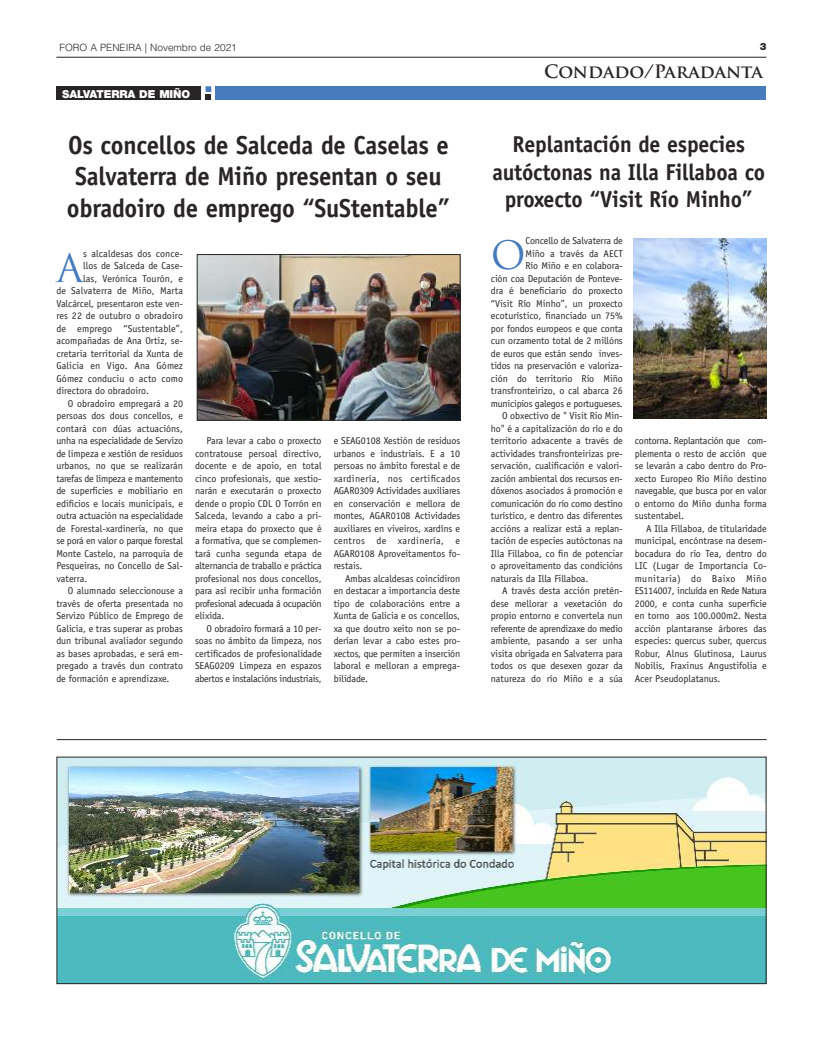
<style>
.page{position:relative;width:823px;height:1049px;background:#fff}
.page>*{position:absolute;margin:0;border:0;box-sizing:border-box;transform-origin:0 0}
.t1{font:38.2px "Trajan Pro";color:#477bbd}
.t2{font:700 26px/31.2px "Officina Sans Std";letter-spacing:-.01em;color:#272526;text-align:center;scale:.95 1}
.t3{font:700 23px/27.6px "Officina Sans Std";letter-spacing:-.01em;color:#272526;text-align:center;scale:.95 1}
.t4{font:700 18px "Trajan Pro";color:#272526}
.t5{font:900 11px "Helvetica Neue LT";letter-spacing:-.01em;color:#fff}
.t6{font:10px/12.5px "Officina Sans Std";letter-spacing:-.005em;color:#272526;text-align:justify}
.t7{font:10px "Officina Sans Std";letter-spacing:-.025em;color:#272526}
.t8{font:300 10px "Helvetica LT Std";color:#272526}
.t9{font:900 10px "Helvetica Neue LT";color:#272526}
</style>
<div class="page">
<hr style="left:56px;top:57px;width:710px;height:1px;background:#272526">
<div style="left:57px;top:86px;width:144px;height:13px;background:#272526"></div>
<div style="left:215px;top:86px;width:551px;height:13px;background:#477bbd"></div>
<svg style="left:205px;top:86px;width:6px;height:13px"></svg>
<hr style="left:57px;top:739px;width:709px;height:1px;background:#272526">
<img style="left:59px;top:759px;width:704px;height:223px">
<div style="left:57px;top:757px;width:708px;height:227px;border:1px solid #272526"></div>
<img style="left:633px;top:238px;width:132px;height:180px">
<img style="left:199px;top:256px;width:259px;height:162px">
<div style="left:197px;top:254px;width:263px;height:166px;border:1px solid #272526"></div>
<p class="t8" style="left:59px;top:43px;width:179px">FORO A PENEIRA | Novembro de 2021</p>
<p class="t9" style="left:759px;top:41px;width:8px">3</p>
<h3 class="t4" style="left:544px;top:64px;width:220px">Condado/Paradanta</h3>
<p class="t5" style="left:62px;top:88px;width:129px">SALVATERRA DE MIÑO</p>
<h2 class="t2" style="left:67px;top:132px;width:405px">Os concellos de Salceda de Caselas e<br>Salvaterra de Miño presentan o seu obradoiro de emprego “SuStentable”</h2>
<h1 class="t1" style="left:56px;top:253px;width:28px">A</h1>
<p class="t6" style="left:83px;top:248px;width:101px">s alcaldesas dos conce-</p>
<p class="t6" style="left:83px;top:260px;width:101px">llos de Salceda de Case-</p>
<p class="t6" style="left:83px;top:273px;width:101px">las, Verónica Tourón, e</p>
<p class="t6" style="left:56px;top:285px;width:128px">de Salvaterra de Miño, Marta</p>
<p class="t6" style="left:56px;top:298px;width:128px">Valcárcel, presentaron este ven-</p>
<p class="t6" style="left:56px;top:310px;width:128px">res 22 de outubro o obradoiro</p>
<p class="t6" style="left:56px;top:323px;width:128px">de emprego “Sustentable”,</p>
<p class="t6" style="left:56px;top:335px;width:128px">acompañadas de Ana Ortiz, se-</p>
<p class="t6" style="left:56px;top:348px;width:128px">cretaria territorial da Xunta de</p>
<p class="t6" style="left:56px;top:360px;width:128px">Galicia en Vigo. Ana Gómez</p>
<p class="t6" style="left:56px;top:373px;width:128px">Gómez conduciu o acto como</p>
<p class="t6" style="left:56px;top:385px;width:94px">directora do obradoiro.</p>
<p class="t6" style="left:68px;top:398px;width:117px">O obradoiro empregará a 20</p>
<p class="t6" style="left:56px;top:410px;width:128px">persoas dos dous concellos, e</p>
<p class="t6" style="left:56px;top:423px;width:128px">contará con dúas actuacións,</p>
<p class="t6" style="left:56px;top:435px;width:128px">unha na especialidade de Servizo</p>
<p class="t6" style="left:56px;top:448px;width:128px">de limpeza e xestión de residuos</p>
<p class="t6" style="left:56px;top:460px;width:128px">urbanos, no que se realizarán</p>
<p class="t7" style="left:56px;top:475px;width:128px">tarefas de limpeza e mantemento</p>
<p class="t6" style="left:56px;top:485px;width:128px">de superficies e mobiliario en</p>
<p class="t6" style="left:56px;top:498px;width:128px">edificios e locais municipais, e</p>
<p class="t6" style="left:56px;top:510px;width:128px">outra actuación na especialidade</p>
<p class="t6" style="left:56px;top:523px;width:128px">de Forestal-xardinería, no que</p>
<p class="t7" style="left:56px;top:537px;width:128px">se porá en valor o parque forestal</p>
<p class="t6" style="left:56px;top:548px;width:128px">Monte Castelo, na parroquia de</p>
<p class="t6" style="left:56px;top:560px;width:128px">Pesqueiras, no Concello de Sal-</p>
<p class="t6" style="left:56px;top:573px;width:32px">vaterra.</p>
<p class="t6" style="left:68px;top:585px;width:117px">O alumnado seleccionouse a</p>
<p class="t6" style="left:56px;top:598px;width:128px">través de oferta presentada no</p>
<p class="t6" style="left:56px;top:610px;width:128px">Servizo Público de Emprego de</p>
<p class="t6" style="left:56px;top:623px;width:128px">Galicia, e tras superar as probas</p>
<p class="t6" style="left:56px;top:635px;width:128px">dun tribunal avaliador segundo</p>
<p class="t6" style="left:56px;top:648px;width:128px">as bases aprobadas, e será em-</p>
<p class="t6" style="left:56px;top:660px;width:128px">pregado a través dun contrato</p>
<p class="t6" style="left:56px;top:673px;width:115px">de formación e aprendizaxe.</p>
<p class="t6" style="left:195px;top:435px;width:128px;text-indent:11px">Para levar a cabo o proxecto contratouse persoal directivo, docente e de apoio, en total cinco profesionais, que xestio&shy;narán e executarán o proxecto dende o propio CDL O Torrón en Salceda, levando a cabo a pri&shy;meira etapa do proxecto que é a formativa, que se complemen&shy;tará cunha segunda etapa de alternancia de traballo e práctica profesional nos dous concellos, para así recibir unha formación profesional adecuada á ocupación elixida.</p>
<p class="t6" style="left:195px;top:623px;width:128px;text-indent:11px">O obradoiro formará a 10 per&shy;soas no ámbito da limpeza, nos certificados de profesionalidade SEAG0209 Limpeza en espazos abertos e instalacións industriais,</p>
<p class="t6" style="left:333px;top:435px;width:128px">e SEAG0108 Xestión de residuos urbanos e industriais. E a 10 persoas no ámbito forestal e de xardinería, nos certificados AGAR0309 Actividades auxiliares en conservación e mellora de montes, AGAR0108 Actividades auxiliares en viveiros, xardíns e centros de xardinería, e AGAR0108 Aproveitamentos fo&shy;restais.</p>
<p class="t6" style="left:333px;top:573px;width:128px;text-indent:11px">Ambas alcaldesas coincidiron en destacar a importancia deste tipo de colaboracións entre a Xunta de Galicia e os concellos, xa que doutro xeito non se po&shy;derían levar a cabo estes pro&shy;xectos, que permiten a inserción laboral e melloran a emprega&shy;bilidade.</p>
<h3 class="t3" style="left:492px;top:132px;width:288px">Replantación de especies autóctonas na Illa Fillaboa co proxecto “Visit Río Minho”</h3>
<h1 class="t1" style="left:490px;top:241px;width:36px">O</h1>
<p class="t6" style="left:525px;top:235px;width:99px">Concello de Salvaterra de</p>
<p class="t6" style="left:525px;top:248px;width:99px">Miño a través da AECT</p>
<p class="t6" style="left:525px;top:260px;width:99px">Río Miño e en colabora-</p>
<p class="t6" style="left:490px;top:273px;width:133px">ción coa Deputación de Ponteve-</p>
<p class="t6" style="left:490px;top:285px;width:133px">dra é beneficiario do proxecto</p>
<p class="t6" style="left:490px;top:298px;width:133px">“Visit Río Minho”, un proxecto</p>
<p class="t6" style="left:490px;top:310px;width:133px">ecoturístico, financiado un 75%</p>
<p class="t6" style="left:490px;top:323px;width:133px">por fondos europeos e que conta</p>
<p class="t6" style="left:490px;top:335px;width:133px">cun orzamento total de 2 millóns</p>
<p class="t6" style="left:490px;top:348px;width:133px">de euros que están sendo inves-</p>
<p class="t6" style="left:490px;top:360px;width:133px">tidos na preservación e valoriza-</p>
<p class="t6" style="left:490px;top:373px;width:133px">ción do territorio Río Miño</p>
<p class="t6" style="left:490px;top:385px;width:133px">transfronteirizo, o cal abarca 26</p>
<p class="t6" style="left:490px;top:398px;width:133px">municipios galegos e portugueses.</p>
<p class="t6" style="left:502px;top:410px;width:122px">O obxectivo de " Visit Rio Min-</p>
<p class="t6" style="left:490px;top:423px;width:133px">ho" é a capitalización do río e do</p>
<p class="t6" style="left:490px;top:435px;width:133px">territorio adxacente a través de</p>
<p class="t6" style="left:490px;top:448px;width:133px">actividades transfronteirizas pre-</p>
<p class="t6" style="left:490px;top:460px;width:133px">servación, cualificación e valori-</p>
<p class="t6" style="left:490px;top:473px;width:133px">zación ambiental dos recursos en-</p>
<p class="t6" style="left:490px;top:485px;width:133px">dóxenos asociados á promoción e</p>
<p class="t6" style="left:490px;top:498px;width:133px">comunicación do río como destino</p>
<p class="t6" style="left:490px;top:510px;width:133px">turístico, e dentro das diferentes</p>
<p class="t6" style="left:490px;top:523px;width:133px">accións a realizar está a replan-</p>
<p class="t6" style="left:490px;top:535px;width:133px">tación de especies autóctonas na</p>
<p class="t6" style="left:490px;top:548px;width:133px">Illa Fillaboa, co fin de potenciar</p>
<p class="t6" style="left:490px;top:560px;width:133px">o aproveitamento das condicións</p>
<p class="t6" style="left:490px;top:573px;width:99px">naturais da Illa Fillaboa.</p>
<p class="t6" style="left:502px;top:585px;width:122px">A través desta acción pretén-</p>
<p class="t6" style="left:490px;top:598px;width:133px">dese mellorar a vexetación do</p>
<p class="t6" style="left:490px;top:610px;width:133px">propio entorno e convertela nun</p>
<p class="t6" style="left:490px;top:623px;width:133px">referente de aprendizaxe do medio</p>
<p class="t6" style="left:490px;top:635px;width:133px">ambiente, pasando a ser unha</p>
<p class="t6" style="left:490px;top:648px;width:133px">visita obrigada en Salvaterra para</p>
<p class="t6" style="left:490px;top:660px;width:133px">todos os que desexen gozar da</p>
<p class="t6" style="left:490px;top:673px;width:133px">natureza do río Miño e a súa</p>
<p class="t6" style="left:634px;top:435px;width:133px">contorna. Replantación que com&shy;plementa o resto de acción que se levarán a cabo dentro do Pro&shy;xecto Europeo Río Miño destino navegable, que busca por en valor o entorno do Miño dunha forma sustentabel.</p>
<p class="t6" style="left:634px;top:523px;width:133px;text-indent:11px">A Illa Fillaboa, de titularidade municipal, encóntrase na desem&shy;bocadura do río Tea, dentro do LIC (Lugar de Importancia Co&shy;munitaria) do Baixo Miño ES114007, incluída en Rede Natura 2000, e conta cunha superficie en torno aos 100.000m2. Nesta acción plantaranse árbores das especies: quercus suber, quercus Robur, Alnus Glutinosa, Laurus Nobilis, Fraxinus Angustifolia e Acer Pseudoplatanus.</p>
</div>
